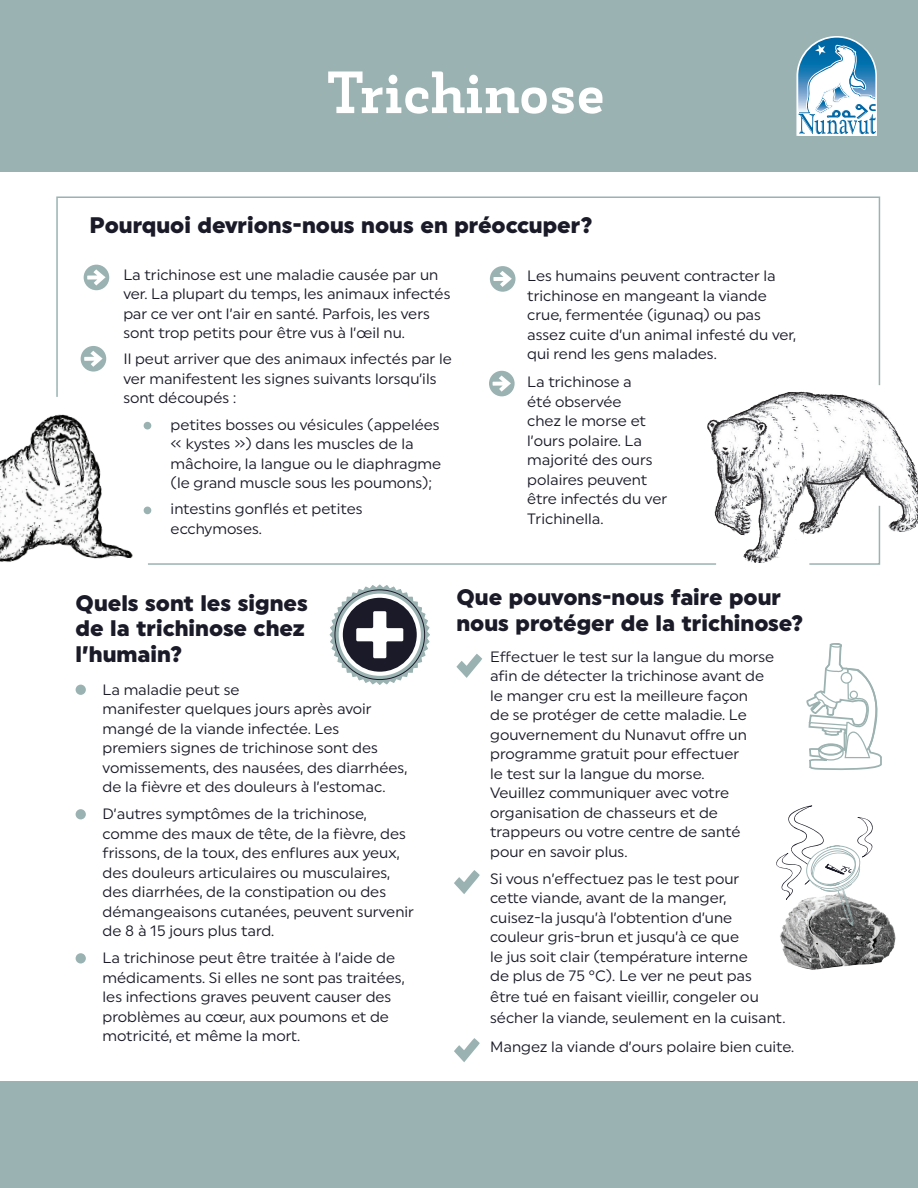
<style>
.page{position:relative;width:918px;height:1188px;background:#fff}
.page>*{position:absolute;margin:0;border:0;box-sizing:border-box;transform-origin:0 0}
.t1{font:900 57px "Decour";color:#fff}
.t2{font:900 22.5px/25.5px "Uniform";color:#1a1a28}
.t3{font:15px/19.5px "Uniform";color:#1a1a28}
</style>
<div class="page">
<div style="left:0;top:1081px;width:918px;height:107px;background:#9bb2b2"></div>
<div style="left:0;top:0;width:918px;height:172px;background:#9bb2b2"></div>
<hr style="left:148px;top:563px;width:568px;height:2px;background:#9bb2b2">
<svg style="left:329px;top:584px;width:101px;height:101px"></svg>
<img style="left:707px;top:398px;width:211px;height:164px">
<img style="left:0;top:414px;width:180px;height:151px">
<img style="left:780px;top:907px;width:116px;height:63px">
<svg style="left:776px;top:806px;width:99px;height:120px"></svg>
<svg style="left:806px;top:643px;width:76px;height:127px"></svg>
<svg style="left:56px;top:196px;width:825px;height:202px"></svg>
<svg style="left:808px;top:504px;width:73px;height:61px"></svg>
<div style="left:76px;top:685px;width:10px;height:10px;background:#9bb2b2;border-radius:50%"></div>
<div style="left:76px;top:809px;width:10px;height:10px;background:#9bb2b2;border-radius:50%"></div>
<div style="left:76px;top:953px;width:10px;height:10px;background:#9bb2b2;border-radius:50%"></div>
<svg style="left:456px;top:654px;width:26px;height:24px"></svg>
<svg style="left:454px;top:870px;width:26px;height:24px"></svg>
<svg style="left:454px;top:1038px;width:26px;height:24px"></svg>
<div style="left:490px;top:266px;width:25px;height:26px;background:#9bb2b2;border-radius:50%"></div>
<svg style="left:493px;top:271px;width:19px;height:16px"></svg>
<div style="left:489px;top:371px;width:26px;height:25px;background:#9bb2b2;border-radius:50%"></div>
<svg style="left:492px;top:375px;width:19px;height:17px"></svg>
<svg style="left:796px;top:36px;width:81px;height:100px;background:#9cc2d9"></svg>
<h1 class="t1" style="left:326px;top:56px;width:280px">Trichinose</h1>
<h2 class="t2" style="left:90px;top:212px;width:504px">Pourquoi devrions-nous nous en préoccuper?</h2>
<p class="t3" style="left:123px;top:264px;width:329px">La trichinose est une maladie causée par un ver. La plupart du temps, les animaux infectés par ce ver ont l’air en santé. Parfois, les vers sont trop petits pour être vus à l’œil nu.</p>
<p class="t3" style="left:123px;top:349px;width:330px">Il peut arriver que des animaux infectés par le ver manifestent les signes suivants lorsqu’ils sont découpés :</p>
<p class="t3" style="left:171px;top:414px;width:272px">petites bosses ou vésicules (appelées « kystes ») dans les muscles de la mâchoire, la langue ou le diaphragme (le grand muscle sous les poumons);</p>
<p class="t3" style="left:171px;top:499px;width:193px">intestins gonflés et petites ecchymoses.</p>
<p class="t3" style="left:527px;top:266px;width:270px">Les humains peuvent contracter la trichinose en mangeant la viande crue, fermentée (igunaq) ou pas assez cuite d’un animal infesté du ver, qui rend les gens malades.</p>
<p class="t3" style="left:527px;top:372px;width:141px">La trichinose a<br>été observée<br>chez le morse et l’ours polaire. La majorité des ours polaires peuvent être infectés du ver<br>Trichinella.</p>
<h2 class="t2" style="left:76px;top:590px;width:234px">Quels sont les signes de la trichinose chez l’humain?</h2>
<p class="t3" style="left:103px;top:680px;width:306px">La maladie peut se<br>manifester quelques jours après avoir mangé de la viande infectée. Les premiers signes de trichinose sont des vomissements, des nausées, des diarrhées, de la fièvre et des douleurs à l’estomac.</p>
<p class="t3" style="left:103px;top:804px;width:313px">D’autres symptômes de la trichinose, comme des maux de tête, de la fièvre, des frissons, de la toux, des enflures aux yeux, des douleurs articulaires ou musculaires, des diarrhées, de la constipation ou des démangeaisons cutanées, peuvent survenir de 8 à 15 jours plus tard.</p>
<p class="t3" style="left:103px;top:948px;width:303px">La trichinose peut être traitée à l’aide de médicaments. Si elles ne sont pas traitées, les infections graves peuvent causer des problèmes au cœur, aux poumons et de motricité, et même la mort.</p>
<h2 class="t2" style="left:456px;top:585px;width:348px">Que pouvons-nous faire pour nous protéger de la trichinose?</h2>
<p class="t3" style="left:490px;top:646px;width:286px">Effectuer le test sur la langue du morse afin de détecter la trichinose avant de le manger cru est la meilleure façon<br>de se protéger de cette maladie. Le gouvernement du Nunavut offre un programme gratuit pour effectuer<br>le test sur la langue du morse.<br>Veuillez communiquer avec votre organisation de chasseurs et de trappeurs ou votre centre de santé pour en savoir plus.</p>
<p class="t3" style="left:490px;top:868px;width:263px">Si vous n’effectuez pas le test pour cette viande, avant de la manger, cuisez-la jusqu’à l’obtention d’une couleur gris-brun et jusqu’à ce que le jus soit clair (température interne de plus de 75 °C). Le ver ne peut pas</p>
<p class="t3" style="left:490px;top:986px;width:297px;line-height:21px">être tué en faisant vieillir, congeler ou sécher la viande, seulement en la cuisant.</p>
<p class="t3" style="left:490px;top:1037px;width:306px">Mangez la viande d’ours polaire bien cuite.</p>
</div>
